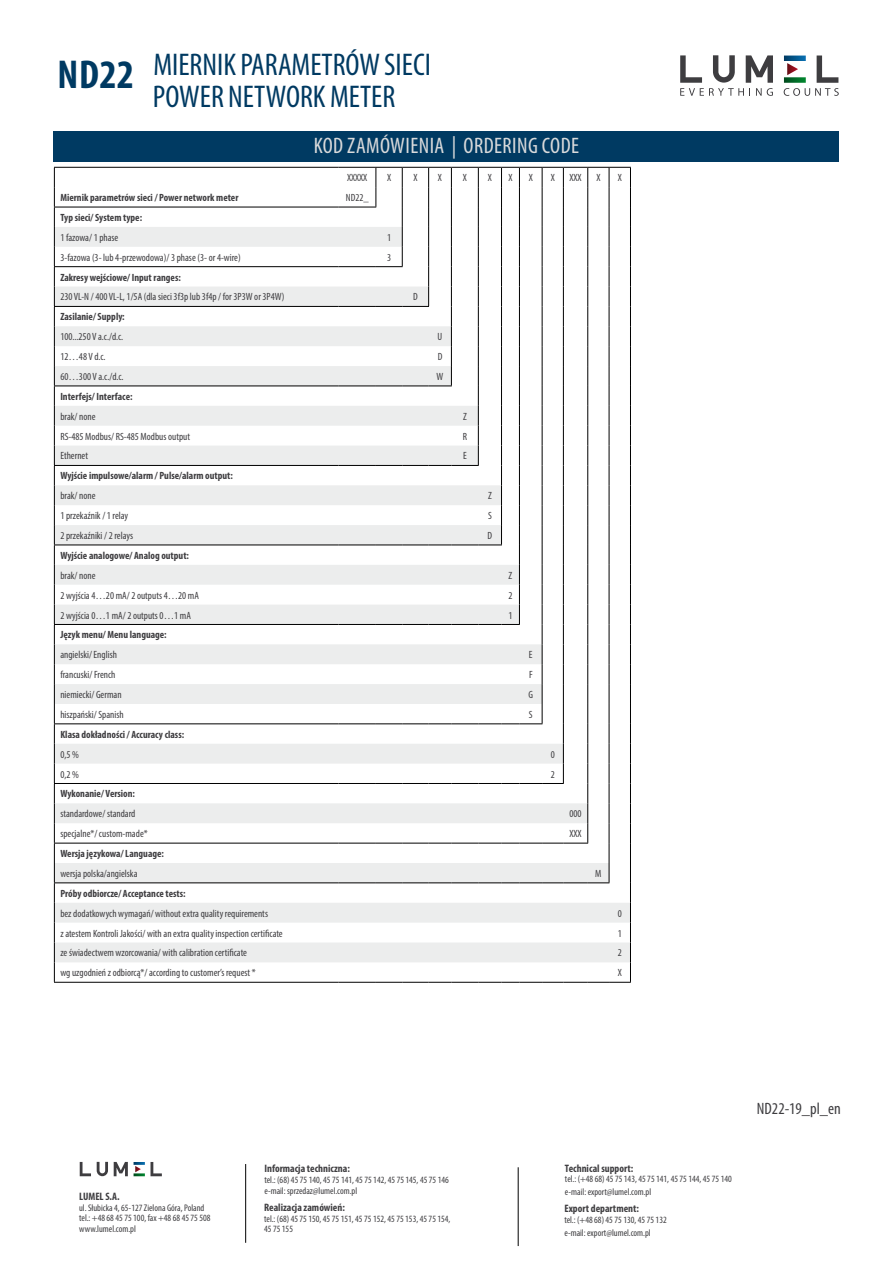
<style>
.page{position:relative;width:893px;height:1263px;background:#fff}
.page>*{position:absolute;margin:0;border:0;box-sizing:border-box;transform-origin:0 0}
.t1{font:700 condensed 40.5px "Myriad Pro";color:#003a62}
.t2{font:condensed 31.5px/31.5px "Myriad Pro";color:#003a62}
.t3{font:condensed 22.5px "Myriad Pro";letter-spacing:.02em;color:#d9dadb}
.t4{font:condensed 16.5px "Myriad Pro";color:#3e3d40}
.t5{font:700 condensed 10.8px "Myriad Pro";color:#3e3d40}
.t6{font:condensed 10.5px "Myriad Pro";color:#3e3d40}
.t7{font:700 condensed 10.5px "Myriad Pro";color:#3e3d40}
.t8{font:condensed 9.6px/10.8px "Myriad Pro";color:#3e3d40}
</style>
<div class="page">
<svg style="left:680px;top:55px;width:93px;height:41px"></svg>
<svg style="left:784px;top:56px;width:55px;height:40px"></svg>
<div style="left:54px;top:131px;width:785px;height:30px;background:#003a62"></div>
<svg style="left:55px;top:227px;width:320px;height:735px"></svg>
<hr style="left:54px;top:982px;width:285px;height:1px;background:#000">
<hr style="left:339px;top:982px;width:37px;height:1px;background:#000">
<hr style="left:54px;top:167px;width:285px;height:1px;background:#000">
<hr style="left:339px;top:167px;width:37px;height:1px;background:#000">
<hr style="left:54px;top:207px;width:285px;height:1px;background:#000">
<hr style="left:339px;top:207px;width:37px;height:1px;background:#000">
<hr style="left:54px;top:266px;width:285px;height:1px;background:#000">
<hr style="left:339px;top:266px;width:37px;height:1px;background:#000">
<hr style="left:54px;top:306px;width:285px;height:1px;background:#000">
<hr style="left:339px;top:306px;width:37px;height:1px;background:#000">
<hr style="left:54px;top:386px;width:285px;height:1px;background:#000">
<hr style="left:339px;top:386px;width:37px;height:1px;background:#000">
<hr style="left:54px;top:465px;width:285px;height:1px;background:#000">
<hr style="left:339px;top:465px;width:37px;height:1px;background:#000">
<hr style="left:54px;top:545px;width:285px;height:1px;background:#000">
<hr style="left:339px;top:545px;width:37px;height:1px;background:#000">
<hr style="left:54px;top:624px;width:285px;height:1px;background:#000">
<hr style="left:339px;top:624px;width:37px;height:1px;background:#000">
<hr style="left:54px;top:723px;width:285px;height:1px;background:#000">
<hr style="left:339px;top:723px;width:37px;height:1px;background:#000">
<hr style="left:54px;top:783px;width:285px;height:1px;background:#000">
<hr style="left:339px;top:783px;width:37px;height:1px;background:#000">
<hr style="left:54px;top:843px;width:285px;height:1px;background:#000">
<hr style="left:339px;top:843px;width:37px;height:1px;background:#000">
<svg style="left:54px;top:168px;width:1px;height:814px"></svg>
<hr style="left:54px;top:882px;width:285px;height:1px;background:#000">
<hr style="left:339px;top:882px;width:37px;height:1px;background:#000">
<svg style="left:375px;top:167px;width:256px;height:816px"></svg>
<svg style="left:114px;top:1162px;width:14px;height:14px"></svg>
<svg style="left:80px;top:1162px;width:11px;height:14px"></svg>
<svg style="left:151px;top:1162px;width:11px;height:14px"></svg>
<svg style="left:97px;top:1162px;width:11px;height:14px"></svg>
<svg style="left:134px;top:1162px;width:11px;height:14px"></svg>
<hr style="left:245px;top:1164px;width:1px;height:79px;background:#000">
<hr style="left:518px;top:1167px;width:1px;height:79px;background:#000">
<h1 class="t1" style="left:57px;top:49px;width:78px">ND22</h1>
<h2 class="t2" style="left:153px;top:48px;width:280px">miernik parametrów sieci power network meter</h2>
<h3 class="t3" style="left:314px;top:132px;width:267px">kod zamówienia | ordering code</h3>
<p class="t6" style="left:347px;top:171px;width:6px">XXXXX</p>
<p class="t6" style="left:387px;top:171px;width:5px">X</p>
<p class="t6" style="left:413px;top:171px;width:5px">X</p>
<p class="t6" style="left:438px;top:171px;width:5px">X</p>
<p class="t6" style="left:463px;top:171px;width:5px">X</p>
<p class="t6" style="left:488px;top:171px;width:5px">X</p>
<p class="t6" style="left:508px;top:171px;width:5px">X</p>
<p class="t6" style="left:529px;top:171px;width:5px">X</p>
<p class="t6" style="left:551px;top:171px;width:5px">X</p>
<p class="t6" style="left:569px;top:171px;width:5px">XXX</p>
<p class="t6" style="left:596px;top:171px;width:5px">X</p>
<p class="t6" style="left:618px;top:171px;width:5px">X</p>
<p class="t7" style="left:60px;top:191px;width:180px">Miernik parametrów sieci / Power network meter</p>
<p class="t6" style="left:346px;top:191px;width:24px">ND22_</p>
<p class="t7" style="left:60px;top:211px;width:83px">Typ sieci/ System type:</p>
<p class="t6" style="left:60px;top:231px;width:60px">1 fazowa/ 1 phase</p>
<p class="t6" style="left:387px;top:231px;width:6px">1</p>
<p class="t6" style="left:60px;top:251px;width:182px">3-fazowa (3- lub 4-przewodowa)/ 3 phase (3- or 4-wire)</p>
<p class="t6" style="left:387px;top:251px;width:6px">3</p>
<p class="t7" style="left:60px;top:270px;width:122px">Zakresy wejściowe/ Input ranges:</p>
<p class="t6" style="left:60px;top:291px;width:226px">230 VL-N / 400 VL-L, 1/5A (dla sieci 3f3p lub 3f4p / for 3P3W or 3P4W)</p>
<p class="t6" style="left:413px;top:291px;width:6px">D</p>
<p class="t7" style="left:60px;top:310px;width:66px">Zasilanie/ Supply:</p>
<p class="t6" style="left:60px;top:330px;width:64px">100...250 V a.c./d.c.</p>
<p class="t6" style="left:438px;top:330px;width:6px">U</p>
<p class="t6" style="left:60px;top:350px;width:47px">12…48 V d.c.</p>
<p class="t6" style="left:438px;top:350px;width:6px">D</p>
<p class="t6" style="left:60px;top:370px;width:65px">60…300 V a.c./d.c.</p>
<p class="t6" style="left:437px;top:370px;width:8px">W</p>
<p class="t7" style="left:60px;top:390px;width:74px">Interfejs/ Interface:</p>
<p class="t6" style="left:60px;top:410px;width:37px">brak/ none</p>
<p class="t6" style="left:463px;top:410px;width:5px">Z</p>
<p class="t6" style="left:60px;top:430px;width:131px">RS-485 Modbus/ RS-485 Modbus output</p>
<p class="t6" style="left:463px;top:430px;width:5px">R</p>
<p class="t6" style="left:60px;top:450px;width:29px">Ethernet</p>
<p class="t6" style="left:463px;top:450px;width:4px">E</p>
<p class="t7" style="left:60px;top:469px;width:174px">Wyjście impulsowe/alarm / Pulse/alarm output:</p>
<p class="t6" style="left:60px;top:489px;width:37px">brak/ none</p>
<p class="t6" style="left:488px;top:489px;width:5px">Z</p>
<p class="t6" style="left:60px;top:509px;width:69px">1 przekaźnik / 1 relay</p>
<p class="t6" style="left:488px;top:509px;width:5px">S</p>
<p class="t6" style="left:60px;top:529px;width:74px">2 przekaźniki / 2 relays</p>
<p class="t6" style="left:488px;top:529px;width:6px">D</p>
<p class="t7" style="left:60px;top:549px;width:130px">Wyjście analogowe/ Analog output:</p>
<p class="t6" style="left:60px;top:569px;width:37px">brak/ none</p>
<p class="t6" style="left:509px;top:569px;width:5px">Z</p>
<p class="t6" style="left:60px;top:589px;width:140px">2 wyjścia 4…20 mA/ 2 outputs 4…20 mA</p>
<p class="t6" style="left:508px;top:589px;width:6px">2</p>
<p class="t6" style="left:60px;top:609px;width:132px">2 wyjścia 0…1 mA/ 2 outputs 0…1 mA</p>
<p class="t6" style="left:508px;top:609px;width:6px">1</p>
<p class="t7" style="left:60px;top:628px;width:108px">Język menu/ Menu language:</p>
<p class="t6" style="left:60px;top:648px;width:58px">angielski/ English</p>
<p class="t6" style="left:529px;top:648px;width:4px">E</p>
<p class="t6" style="left:60px;top:668px;width:57px">francuski/ French</p>
<p class="t6" style="left:529px;top:668px;width:5px">F</p>
<p class="t6" style="left:60px;top:688px;width:63px">niemiecki/ German</p>
<p class="t6" style="left:528px;top:688px;width:5px">G</p>
<p class="t6" style="left:60px;top:708px;width:65px">hiszpański/ Spanish</p>
<p class="t6" style="left:529px;top:708px;width:5px">S</p>
<p class="t7" style="left:60px;top:728px;width:125px">Klasa dokładności / Accuracy class:</p>
<p class="t6" style="left:60px;top:748px;width:20px">0,5 %</p>
<p class="t6" style="left:551px;top:748px;width:6px">0</p>
<p class="t6" style="left:60px;top:768px;width:20px">0,2 %</p>
<p class="t6" style="left:551px;top:768px;width:6px">2</p>
<p class="t7" style="left:60px;top:787px;width:76px">Wykonanie/ Version:</p>
<p class="t6" style="left:60px;top:807px;width:77px">standardowe/ standard</p>
<p class="t6" style="left:569px;top:807px;width:14px">000</p>
<p class="t6" style="left:60px;top:827px;width:89px">specjalne*/ custom-made*</p>
<p class="t6" style="left:569px;top:827px;width:5px">XXX</p>
<p class="t7" style="left:60px;top:847px;width:105px">Wersja językowa/ Language:</p>
<p class="t6" style="left:60px;top:867px;width:79px">wersja polska/angielska</p>
<p class="t6" style="left:595px;top:867px;width:7px">M</p>
<p class="t7" style="left:60px;top:887px;width:127px">Próby odbiorcze/ Acceptance tests:</p>
<p class="t6" style="left:60px;top:907px;width:209px">bez dodatkowych wymagań/ without extra quality requirements</p>
<p class="t6" style="left:618px;top:907px;width:6px">0</p>
<p class="t6" style="left:60px;top:927px;width:224px">z atestem Kontroli Jakości/ with an extra quality inspection certificate</p>
<p class="t6" style="left:618px;top:927px;width:6px">1</p>
<p class="t6" style="left:60px;top:947px;width:188px">ze świadectwem wzorcowania/ with calibration certificate</p>
<p class="t6" style="left:618px;top:947px;width:6px">2</p>
<p class="t6" style="left:60px;top:966px;width:197px">wg uzgodnień z odbiorcą*/ according to customer’s request *</p>
<p class="t6" style="left:618px;top:966px;width:5px">X</p>
<p class="t5" style="left:565px;top:1161px;width:70px">Technical support:</p>
<p class="t8" style="left:565px;top:1172px;width:168px;line-height:12.9px">tel.: (+48 68) 45 75 143, 45 75 141, 45 75 144, 45 75 140 e-mail: export@lumel.com.pl</p>
<p class="t5" style="left:264px;top:1162px;width:87px">Informacja techniczna:</p>
<p class="t8" style="left:264px;top:1174px;width:186px">tel.: (68) 45 75 140, 45 75 141, 45 75 142, 45 75 145, 45 75 146 e-mail: sprzedaz@lumel.com.pl</p>
<p class="t5" style="left:79px;top:1189px;width:42px">LUMEL S.A.</p>
<p class="t8" style="left:79px;top:1202px;width:133px">ul. Słubicka 4, 65-127 Zielona Góra, Poland tel.: +48 68 45 75 100, fax +48 68 45 75 508 www.lumel.com.pl</p>
<p class="t5" style="left:564px;top:1202px;width:76px">Export department:</p>
<p class="t5" style="left:264px;top:1200px;width:82px">Realizacja zamówień:</p>
<p class="t8" style="left:264px;top:1213px;width:188px">tel.: (68) 45 75 150, 45 75 151, 45 75 152, 45 75 153, 45 75 154,<br>45 75 155</p>
<p class="t8" style="left:564px;top:1213px;width:104px;line-height:12.9px">tel.: (+48 68) 45 75 130, 45 75 132 e-mail: export@lumel.com.pl</p>
<h3 class="t4" style="left:757px;top:1099px;width:85px">ND22-19_pl_en</h3>
</div>
